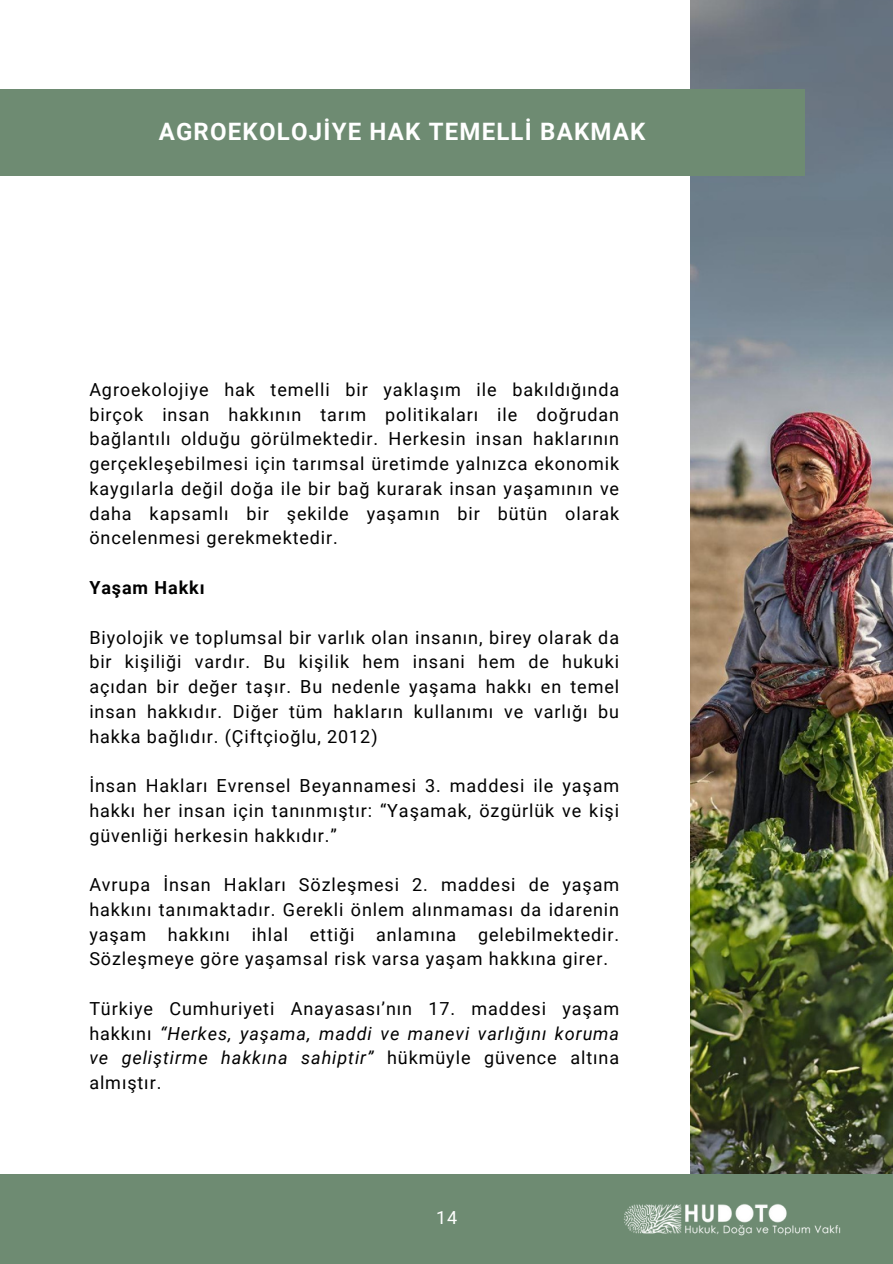
<style>
.page{position:relative;width:893px;height:1264px;background:#fff}
.page>*{position:absolute;margin:0;border:0;box-sizing:border-box;transform-origin:0 0}
.t1{font:700 24px "Roboto";letter-spacing:.05em;color:#fff}
.t2{font:18px/24.8px "Roboto";letter-spacing:.05em;color:#000;text-align:justify}
.t3{font:700 18px "Roboto";letter-spacing:.05em;color:#000}
.t4{font:18px "Roboto";color:#fff}
.s1{font-style:italic}
</style>
<div class="page">
<img style="left:690px;top:0;width:202px;height:1174px">
<div style="left:0;top:89px;width:804px;height:87px;background:#6e8b72"></div>
<div style="left:0;top:1174px;width:892px;height:89px;background:#6e8b72"></div>
<img style="left:623px;top:1204px;width:218px;height:32px">
<h1 class="t1" style="left:159px;top:118px;width:488px">AGROEKOLOJİYE HAK TEMELLİ BAKMAK</h1>
<h2 class="t2" style="left:89px;top:377px;width:531px">Agroekolojiye hak temelli bir yaklaşım ile bakıldığında birçok insan hakkının tarım politikaları ile doğrudan bağlantılı olduğu görülmektedir. Herkesin insan haklarının gerçekleşebilmesi için tarımsal üretimde yalnızca ekonomik kaygılarla değil doğa ile bir bağ kurarak insan yaşamının ve daha kapsamlı bir şekilde yaşamın bir bütün olarak öncelenmesi gerekmektedir.</h2>
<p class="t3" style="left:89px;top:577px;width:117px">Yaşam Hakkı</p>
<p class="t2" style="left:89px;top:625px;width:531px">Biyolojik ve toplumsal bir varlık olan insanın, birey olarak da bir kişiliği vardır. Bu kişilik hem insani hem de hukuki açıdan bir değer taşır. Bu nedenle yaşama hakkı en temel insan hakkıdır. Diğer tüm hakların kullanımı ve varlığı bu hakka bağlıdır. (Çiftçioğlu, 2012)</p>
<p class="t2" style="left:89px;top:773px;width:531px">İnsan Hakları Evrensel Beyannamesi 3. maddesi ile yaşam hakkı her insan için tanınmıştır: “Yaşamak, özgürlük ve kişi güvenliği herkesin hakkıdır.”</p>
<p class="t2" style="left:89px;top:872px;width:531px">Avrupa İnsan Hakları Sözleşmesi 2. maddesi de yaşam hakkını tanımaktadır. Gerekli önlem alınmaması da idarenin yaşam hakkını ihlal ettiği anlamına gelebilmektedir.<br>Sözleşmeye göre yaşamsal risk varsa yaşam hakkına girer.</p>
<p class="t2" style="left:89px;top:996px;width:531px">Türkiye Cumhuriyeti Anayasası’nın 17. maddesi yaşam hakkını <span class="s1">“Herkes, yaşama, maddi ve manevi varlığını koruma ve geliştirme hakkına sahiptir”</span> hükmüyle güvence altına almıştır.</p>
<p class="t4" style="left:436px;top:1207px;width:23px">14</p>
</div>
